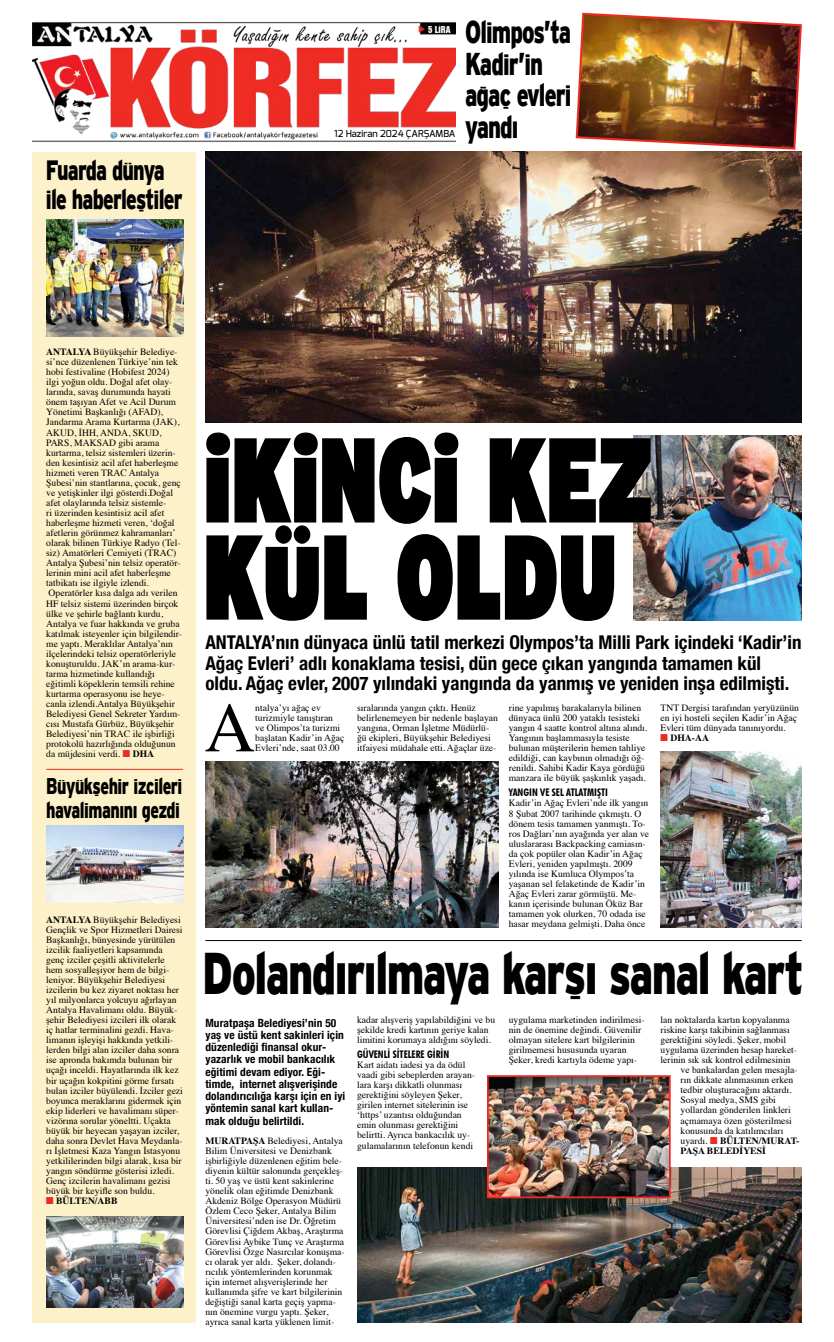
<style>
.page{position:relative;width:834px;height:1342px;background:#fff}
.page>*{position:absolute;margin:0;border:0;box-sizing:border-box;transform-origin:0 0}
.t1{font:120.31px/97.1px "Interstate";color:#000;scale:.64 1}
.t2{font:70.44px "Times";color:#000}
.t3{font:900 58.62px "Interstate Mono";letter-spacing:-.035em;color:#000;scale:.73 1}
.t4{font:900 31.5px/31.8px "Interstate Mono";letter-spacing:-.04em;color:#000;scale:.7 1}
.t5{font:900 28px/28.9px "Interstate Mono";letter-spacing:-.04em;color:#000;scale:.7 1}
.t6{font:900 22.75px/23.6px "Interstate Mono";letter-spacing:-.03em;color:#000;scale:.7 1}
.t7{font:700 condensed 18.99px/20.1px "Helvetica Neue";color:#000}
.t8{font:700 condensed 11.38px/12.2px "Helvetica Neue";letter-spacing:.01em;color:#000}
.t9{font:700 condensed 10.5px "Futura BT";color:#000}
.t10{font:9.62px/10.1px "Times";color:#000}
.t11{font:700 9.62px "Times";color:#000}
.t12{font:500 9.62px "Exo";color:#000}
.t13{font:8.75px "Swiss 921 BT Regular A";color:#fff}
.t14{font:8.66px "Monotype Sorts";color:#ee2a24}
.s1{font-size:7.52px}
.s2{font-weight:700}
.s3{font-family:"Monotype Sorts";color:#ee2a24}
.s4{font-size:92.4px}
.s5{font-size:103.95px}
.s6{font-weight:400}
.s7{font-family:"Monotype Sorts";font-weight:400;color:#ee2a24}
</style>
<div class="page">
<img style="left:32px;top:21px;width:423px;height:121px">
<img style="left:205px;top:152px;width:596px;height:271px">
<img style="left:575px;top:12px;width:227px;height:138px">
<img style="left:633px;top:435px;width:168px;height:185px">
<img style="left:205px;top:761px;width:293px;height:166px">
<img style="left:660px;top:752px;width:141px;height:175px">
<hr style="left:205px;top:940px;width:596px;height:1px;background:#000">
<img style="left:357px;top:1168px;width:444px;height:154px">
<img style="left:490px;top:1078px;width:177px;height:117px">
<div style="left:487px;top:1075px;width:183px;height:123px;border:2px solid #ee2a24"></div>
<div style="left:32px;top:152px;width:164px;height:1170px;background:#fcf1c8"></div>
<img style="left:46px;top:219px;width:137px;height:117px">
<hr style="left:46px;top:769px;width:137px;height:1px;background:#ee2a24">
<img style="left:46px;top:826px;width:137px;height:77px">
<img style="left:46px;top:1217px;width:137px;height:91px">
<h3 class="t5" style="left:46px;top:156px;width:197px">Fuarda dünya ile haberleştiler</h3>
<p class="t14" style="left:418px;top:33px;width:9px;rotate:-90deg">T</p>
<p class="t13" style="left:428px;top:24px;width:24px">5 L<span class="s1">İ</span>RA</p>
<p class="t12" style="left:334px;top:127px;width:123px">12 Haziran 2024 ÇARŞAMBA</p>
<h3 class="t4" style="left:465px;top:15px;width:153px">Olimpos’ta<br>Kadir’in ağaç evleri yandı</h3>
<p class="t10" style="left:46px;top:346px;width:137px"><span class="s2">ANTALYA</span> Büyükşehir Belediye&shy;si’nce düzenlenen Türkiye’nin tek hobi festivaline (Hobifest 2024) ilgi yoğun oldu. Doğal afet olay&shy;larında, savaş durumunda hayati önem taşıyan Afet ve Acil Durum Yönetimi Başkanlığı (AFAD), Jandarma Arama Kurtarma (JAK), AKUD, İHH, ANDA, SKUD, PARS, MAKSAD gibi arama kurtarma, telsiz sistemleri üzerin&shy;den kesintisiz acil afet haberleşme hizmeti veren TRAC Antalya Şubesi’nin stantlarına, çocuk, genç ve yetişkinler ilgi gösterdi.Doğal afet olaylarında telsiz sistemle-<br>ri üzerinden kesintisiz acil afet haberleşme hizmeti veren, ‘doğal afetlerin görünmez kahramanları’ olarak bilinen Türkiye Radyo (Tel&shy;siz) Amatörleri Cemiyeti (TRAC)<br>Antalya Şubesi’nin telsiz operatör&shy;lerinin mini acil afet haberleşme tatbikatı ise ilgiyle izlendi.<br>Operatörler kısa dalga adı verilen HF telsiz sistemi üzerinden birçok ülke ve şehirle bağlantı kurdu, Antalya ve fuar hakkında ve gruba katılmak isteyenler için bilgilendir&shy;me yaptı. Meraklılar Antalya’nın ilçelerindeki telsiz operatörleriyle konuşturuldu. JAK’ın arama-kur&shy;tarma hizmetinde kullandığı eğitimli köpeklerin temsili rehine kurtarma operasyonu ise heye&shy;canla izlendi.Antalya Büyükşehir Belediyesi Genel Sekreter Yardım&shy;cısı Mustafa Gürbüz, Büyükşehir Belediyesi’nin TRAC ile işbirliği protokolü hazırlığında olduğunun da müjdesini verdi. <span class="s3">N</span> <span class="s2">DHA</span></p>
<h3 class="t6" style="left:46px;top:774px;width:196px">Büyükşehir izcileri havalimanını gezdi</h3>
<p class="t10" style="left:46px;top:913px;width:138px"><span class="s2">ANTALYA</span> Büyükşehir Belediyesi Gençlik ve Spor Hizmetleri Dairesi Başkanlığı, bünyesinde yürütülen izcilik faaliyetleri kapsamında genç izciler çeşitli aktivitelerle hem sosyalleşiyor hem de bilgi&shy;leniyor. Büyükşehir Belediyesi izcilerin bu kez ziyaret noktası her yıl milyonlarca yolcuyu ağırlayan Antalya Havalimanı oldu. Büyük&shy;şehir Belediyesi izcileri ilk olarak iç hatlar terminalini gezdi. Hava&shy;limanın işleyişi hakkında yetkili&shy;lerden bilgi alan izciler daha sonra ise apronda bakımda bulunan bir uçağı inceldi. Hayatlarında ilk kez bir uçağın kokpitini görme fırsatı bulan izciler büyülendi. İzciler gezi boyunca meraklarını gidermek için ekip liderleri ve havalimanı süper&shy;vizörına sorular yöneltti. Uçakta büyük bir heyecan yaşayan izciler, daha sonra Devlet Hava Meydanla&shy;rı İşletmesi Kaza Yangın İstasyonu yetkililerinden bilgi alarak, kısa bir yangın söndürme gösterisi izledi.<br>Genç izcilerin havalimanı gezisi büyük bir keyifle son buldu.<br><span class="s3">N</span> <span class="s2">BÜLTEN/ABB</span></p>
<h1 class="t1" style="left:203px;top:428px;width:703px"><span class="s4">İ</span>K<span class="s4">İ</span>NC<span class="s4">İ</span> KEZ<br>K<span class="s5">Ü</span>L OLDU</h1>
<h3 class="t7" style="left:205px;top:631px;width:597px">ANTALYA’nın dünyaca ünlü tatil merkezi Olympos’ta Milli Park içindeki ‘Kadir’in<br>Ağaç Evleri’ adlı konaklama tesisi, dün gece çıkan yangında tamamen kül oldu. Ağaç evler, 2007 yılındaki yangında da yanmış ve yeniden inşa edilmişti.</h3>
<h2 class="t2" style="left:204px;top:662px;width:52px">A</h2>
<p class="t10" style="left:255px;top:702px;width:91px">ntalya’yı ağaç ev turizmiyle tanıştıran ve Olimpos’ta turizmi başlatan Kadir’in Ağaç<br>Evleri’nde, saat 03.00</p>
<p class="t10" style="left:357px;top:702px;width:142px">sıralarında yangın çıktı. Henüz belirlenemeyen bir nedenle başlayan yangına, Orman İşletme Müdürlü&shy;ğü ekipleri, Büyükşehir Belediyesi itfaiyesi müdahale etti. Ağaçlar üze-</p>
<p class="t10" style="left:508px;top:702px;width:140px">rine yapılmış barakalarıyla bilinen dünyaca ünlü 200 yataklı tesisteki yangın 4 saatte kontrol altına alındı.<br>Yangının başlammasıyla tesiste bulunan müşterilerin hemen tahliye edildiği, can kaybının olmadığı öğ&shy;renildi. Sahibi Kadir Kaya gördüğü manzara ile büyük şaşkınlık yaşadı.</p>
<p class="t9" style="left:508px;top:786px;width:101px">YANGIN VE SEL ATLATMIŞTI</p>
<p class="t10" style="left:508px;top:797px;width:142px">Kadir’in Ağaç Evleri’nde ilk yangın 8 Şubat 2007 tarihinde çıkmıştı. O dönem tesis tamamen yanmıştı. To&shy;ros Dağları’nın ayağında yer alan ve uluslararası Backpacking camiasın&shy;da çok popüler olan Kadir’in Ağaç Evleri, yeniden yapılmıştı. 2009 yılında ise Kumluca Olympos’ta yaşanan sel felaketinde de Kadir’in Ağaç Evleri zarar görmüştü. Me&shy;kanın içerisinde bulunan Öküz Bar tamamen yok olurken, 70 odada ise hasar meydana gelmişti. Daha önce</p>
<p class="t10" style="left:660px;top:702px;width:140px">TNT Dergisi tarafından yeryüzünün en iyi hosteli seçilen Kadir’in Ağaç<br>Evleri tüm dünyada tanınıyordu.<br><span class="s3">N</span> <span class="s2">DHA-AA</span></p>
<h3 class="t3" style="left:202px;top:940px;width:825px">Dolandırılmaya karşı sanal kart</h3>
<p class="t8" style="left:205px;top:1016px;width:141px">Muratpaşa Belediyesi’nin 50 yaş ve üstü kent sakinleri için düzenlediği finansal okur&shy;yazarlık ve mobil bankacılık eğitimi devam ediyor. Eği&shy;timde, internet alışverişinde dolandırıcılığa karşı için en iyi yöntemin sanal kart kullan&shy;mak olduğu belirtildi.</p>
<p class="t10" style="left:357px;top:1014px;width:139px">kadar alışveriş yapılabildiğini ve bu şekilde kredi kartının geriye kalan limitini korumaya aldığını söyledi.</p>
<p class="t9" style="left:357px;top:1048px;width:94px">GÜVENLİ SİTELERE GİRİN</p>
<p class="t10" style="left:357px;top:1059px;width:119px">Kart aidatı iadesi ya da ödül vaadi gibi sebeplerden arayan&shy;lara karşı dikkatli olunması gerektiğini söyleyen Şeker, girilen internet sitelerinin ise ‘https’ uzantısı olduğundan emin olunması gerektiğini belirtti. Ayrıca bankacılık uy&shy;gulamalarının telefonun kendi</p>
<p class="t10" style="left:508px;top:1014px;width:137px">uygulama marketinden indirilmesi&shy;nin de önemine değindi. Güvenilir olmayan sitelere kart bilgilerinin girilmemesi hususunda uyaran Şeker, kredi kartıyla ödeme yapı-</p>
<p class="t10" style="left:660px;top:1014px;width:131px">lan noktalarda kartın kopyalanma</p>
<p class="t10" style="left:660px;top:1024px;width:131px">riskine karşı takibinin sağlanması</p>
<p class="t10" style="left:660px;top:1034px;width:127px">gerektiğini söyledi. Şeker, mobil</p>
<p class="t10" style="left:660px;top:1044px;width:138px">uygulama üzerinden hesap hareket-</p>
<p class="t10" style="left:660px;top:1054px;width:131px">lerinin sık sık kontrol edilmesinin</p>
<p class="t10" style="left:680px;top:1064px;width:118px">ve bankalardan gelen mesajla-</p>
<p class="t10" style="left:680px;top:1074px;width:114px">rın dikkate alınmasının erken</p>
<p class="t10" style="left:680px;top:1084px;width:112px">tedbir oluşturacağını aktardı.</p>
<p class="t10" style="left:680px;top:1094px;width:97px">Sosyal medya, SMS gibi</p>
<p class="t10" style="left:680px;top:1104px;width:112px">yollardan gönderilen linkleri</p>
<p class="t10" style="left:680px;top:1114px;width:113px">açmamaya özen gösterilmesi</p>
<p class="t10" style="left:680px;top:1124px;width:104px">konusunda da katılımcıları</p>
<p class="t11" style="left:680px;top:1131px;width:120px"><span class="s6">uyardı.</span> <span class="s7">N</span> BÜLTEN/MURAT-</p>
<p class="t11" style="left:680px;top:1141px;width:87px">PAŞA BELEDİYESİ</p>
<p class="t10" style="left:205px;top:1135px;width:141px"><span class="s2">MURATPAŞA</span> Belediyesi, Antalya Bilim Üniversitesi ve Denizbank işbirliğiyle düzenlenen eğitim bele&shy;diyenin kültür salonunda gerçekleş&shy;ti. 50 yaş ve üstü kent sakinlerine yönelik olan eğitimde Denizbank Akdeniz Bölge Operasyon Müdürü Özlem Ceco Şeker, Antalya Bilim Üniversitesi’nden ise Dr. Öğretim Görevlisi Çiğdem Akbaş, Araştırma Görevlisi Aybike Tunç ve Araştırma Görevlisi Özge Nasırcılar konuşma&shy;cı olarak yer aldı. Şeker, dolandı&shy;rıcılık yöntemlerinden korunmak için internet alışverişlerinde her kullanımda şifre ve kart bilgilerinin değiştiği sanal karta geçiş yapma&shy;nın önemine vurgu yaptı. Şeker, ayrıca sanal karta yüklenen limit-</p>
</div>
